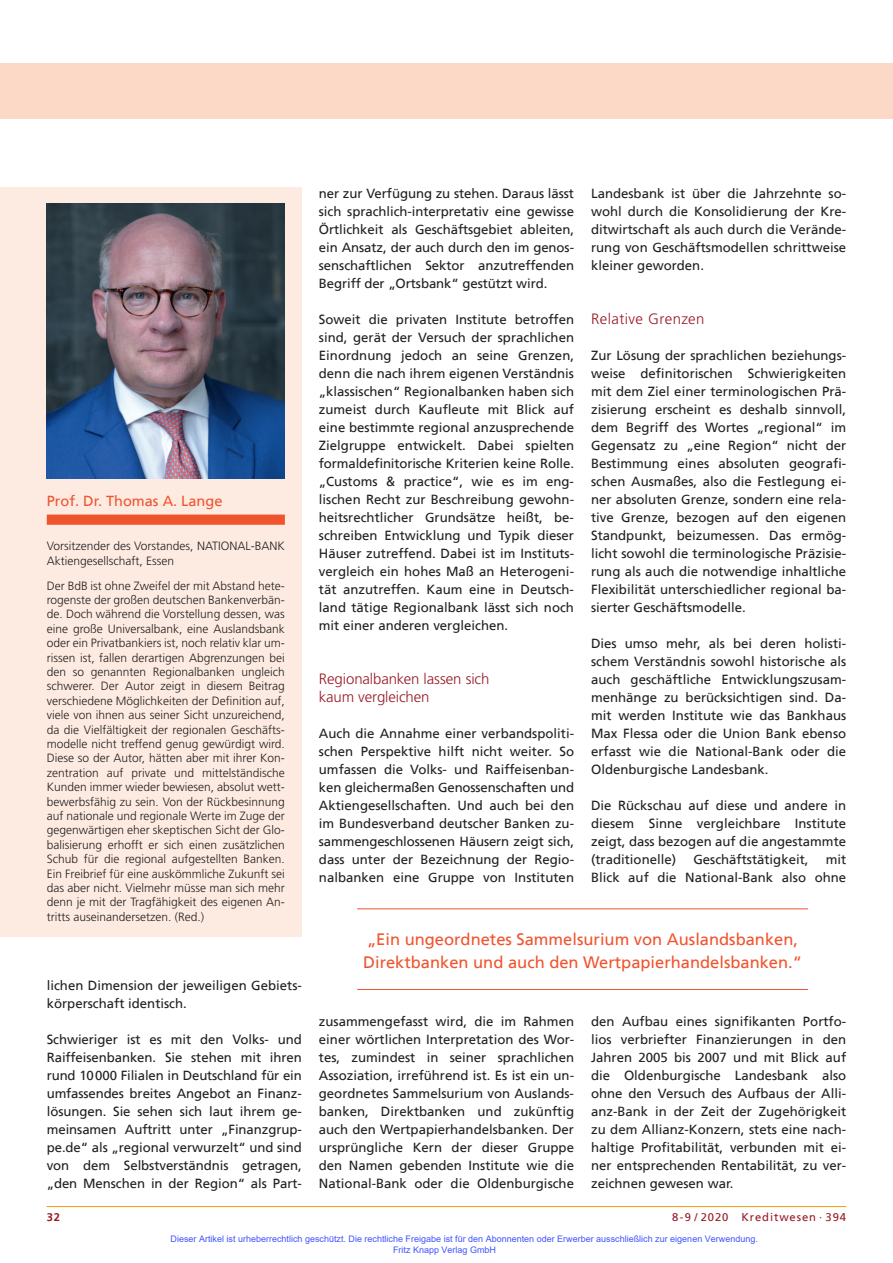
<style>
.page{position:relative;width:893px;height:1263px;background:#fff}
.page>*{position:absolute;margin:0;border:0;box-sizing:border-box;transform-origin:0 0}
.t1{font:16.5px/22.5px "Frutiger";color:#f0542e}
.t2{font:300 15px/18px "Frutiger";letter-spacing:-.005em;color:#981a26}
.t3{font:300 15px "Frutiger";letter-spacing:.025em;color:#981a26}
.t4{font:14.55px "Frutiger";color:#f0542e}
.t5{font:13.2px/18px "Frutiger";color:#231f20;text-align:justify}
.t6{font:300 12px/14.4px "Frutiger";color:#231f20}
.t7{font:11.25px "Frutiger";letter-spacing:.08em;color:#981a26}
.t8{font:700 11.25px "Frutiger";color:#981a26}
.t9{font:9px/10.8px "Arial";color:#4054ff}
</style>
<div class="page">
<div style="left:0;top:64px;width:893px;height:55px;background:#fcd9c7"></div>
<hr style="left:47px;top:1206px;width:799px;height:1px;background:#f1a31e">
<div style="left:0;top:187px;width:302px;height:749px;background:#fdebe1"></div>
<div style="left:47px;top:514px;width:238px;height:11px;background:#f0542e"></div>
<img style="left:47px;top:204px;width:238px;height:274px">
<hr style="left:357px;top:908px;width:451px;height:1px;background:#f0542e">
<hr style="left:357px;top:989px;width:451px;height:1px;background:#f0542e">
<p class="t4" style="left:47px;top:494px;width:177px">Prof. Dr. Thomas A. Lange</p>
<p class="t6" style="left:47px;top:539px;width:240px">Vorsitzender des Vorstandes, NATIONAL-BANK<br>Aktiengesellschaft, Essen</p>
<p class="t6" style="left:47px;top:578px;width:240px;text-align:justify">Der BdB ist ohne Zweifel der mit Abstand hete&shy;rogenste der großen deutschen Bankenverbän&shy;de. Doch während die Vorstellung dessen, was eine große Universalbank, eine Auslandsbank oder ein Privatbankiers ist, noch relativ klar um&shy;rissen ist, fallen derartigen Abgrenzungen bei den so genannten Regionalbanken ungleich schwerer. Der Autor zeigt in diesem Beitrag verschiedene Möglichkeiten der Definition auf, viele von ihnen aus seiner Sicht unzureichend, da die Vielfältigkeit der regionalen Geschäfts&shy;modelle nicht treffend genug gewürdigt wird.<br>Diese so der Autor, hätten aber mit ihrer Kon&shy;zentration auf private und mittelständische Kunden immer wieder bewiesen, absolut wett&shy;bewerbsfähig zu sein. Von der Rückbesinnung auf nationale und regionale Werte im Zuge der gegenwärtigen eher skeptischen Sicht der Glo&shy;balisierung erhofft er sich einen zusätzlichen Schub für die regional aufgestellten Banken.<br>Ein Freibrief für eine auskömmliche Zukunft sei das aber nicht. Vielmehr müsse man sich mehr denn je mit der Tragfähigkeit des eigenen An&shy;tritts auseinandersetzen. (Red.)</p>
<p class="t5" style="left:47px;top:977px;width:257px">lichen Dimension der jeweiligen Gebiets&shy;körperschaft identisch.</p>
<p class="t5" style="left:47px;top:1031px;width:257px">Schwieriger ist es mit den Volks- und Raiffeisenbanken. Sie stehen mit ihren rund 10000 Filialen in Deutschland für ein umfassendes breites Angebot an Finanz&shy;lösungen. Sie sehen sich laut ihrem ge&shy;meinsamen Auftritt unter „Finanzgrup&shy;pe.de“ als „regional verwurzelt“ und sind von dem Selbstverständnis getragen, „den Menschen in der Region“ als Part-</p>
<p class="t5" style="left:319px;top:185px;width:257px">ner zur Verfügung zu stehen. Daraus lässt sich sprachlich-interpretativ eine gewisse Örtlichkeit als Geschäftsgebiet ableiten, ein Ansatz, der auch durch den im genos&shy;senschaftlichen Sektor anzutreffenden Begriff der „Ortsbank“ gestützt wird.</p>
<p class="t5" style="left:319px;top:311px;width:257px">Soweit die privaten Institute betroffen sind, gerät der Versuch der sprachlichen Einordnung jedoch an seine Grenzen, denn die nach ihrem eigenen Verständnis „klassischen“ Regionalbanken haben sich zumeist durch Kaufleute mit Blick auf eine bestimmte regional anzusprechende Zielgruppe entwickelt. Dabei spielten formaldefinitorische Kriterien keine Rolle. „Customs &amp; practice“, wie es im eng&shy;lischen Recht zur Beschreibung gewohn&shy;heitsrechtlicher Grundsätze heißt, be&shy;schreiben Entwicklung und Typik dieser Häuser zutreffend. Dabei ist im Instituts&shy;vergleich ein hohes Maß an Heterogeni&shy;tät anzutreffen. Kaum eine in Deutsch&shy;land tätige Regionalbank lässt sich noch mit einer anderen vergleichen.</p>
<p class="t2" style="left:319px;top:670px;width:172px">Regionalbanken lassen sich kaum vergleichen</p>
<p class="t5" style="left:319px;top:725px;width:257px">Auch die Annahme einer verbandspoliti&shy;schen Perspektive hilft nicht weiter. So umfassen die Volks- und Raiffeisenban&shy;ken gleichermaßen Genossenschaften und Aktiengesellschaften. Und auch bei den im Bundesverband deutscher Banken zu&shy;sammengeschlossenen Häusern zeigt sich, dass unter der Bezeichnung der Regio&shy;nalbanken eine Gruppe von Instituten</p>
<p class="t5" style="left:591px;top:185px;width:257px">Landesbank ist über die Jahrzehnte so&shy;wohl durch die Konsolidierung der Kre&shy;ditwirtschaft als auch durch die Verände&shy;rung von Geschäftsmodellen schrittweise kleiner geworden.</p>
<p class="t3" style="left:591px;top:310px;width:115px">Relative Grenzen</p>
<p class="t5" style="left:591px;top:347px;width:257px">Zur Lösung der sprachlichen beziehungs&shy;weise definitorischen Schwierigkeiten mit dem Ziel einer terminologischen Prä&shy;zisierung erscheint es deshalb sinnvoll, dem Begriff des Wortes „regional“ im Gegensatz zu „eine Region“ nicht der Bestimmung eines absoluten geografi&shy;schen Ausmaßes, also die Festlegung ei&shy;ner absoluten Grenze, sondern eine rela&shy;tive Grenze, bezogen auf den eigenen Standpunkt, beizumessen. Das ermög&shy;licht sowohl die terminologische Präzisie&shy;rung als auch die notwendige inhaltliche Flexibilität unterschiedlicher regional ba&shy;sierter Geschäftsmodelle.</p>
<p class="t5" style="left:591px;top:635px;width:257px">Dies umso mehr, als bei deren holisti&shy;schem Verständnis sowohl historische als auch geschäftliche Entwicklungszusam&shy;menhänge zu berücksichtigen sind. Da&shy;mit werden Institute wie das Bankhaus Max Flessa oder die Union Bank ebenso erfasst wie die National-Bank oder die Oldenburgische Landesbank.</p>
<p class="t5" style="left:591px;top:797px;width:257px">Die Rückschau auf diese und andere in diesem Sinne vergleichbare Institute zeigt, dass bezogen auf die angestammte (traditionelle)</p>
<p class="t5" style="left:693px;top:851px;width:117px">Geschäftstätigkeit,</p>
<p class="t5" style="left:591px;top:851px;width:257px;text-align:right">mit<br>Blick auf die National-Bank also ohne</p>
<p class="t1" style="left:363px;top:929px;width:440px">„Ein ungeordnetes Sammelsurium von Auslandsbanken,<br>Direktbanken und auch den Wertpapierhandelsbanken.“</p>
<p class="t5" style="left:319px;top:1013px;width:257px">zusammengefasst wird, die im Rahmen einer wörtlichen Interpretation des Wor&shy;tes, zumindest in seiner sprachlichen Assoziation, irreführend ist. Es ist ein un&shy;geordnetes Sammelsurium von Auslands&shy;banken, Direktbanken und zukünftig auch den Wertpapierhandelsbanken. Der ursprüngliche Kern der dieser Gruppe den Namen gebenden Institute wie die National-Bank oder die Oldenburgische</p>
<p class="t5" style="left:591px;top:1013px;width:257px">den Aufbau eines signifikanten Portfo&shy;lios verbriefter Finanzierungen in den Jahren 2005 bis 2007 und mit Blick auf die Oldenburgische Landesbank also ohne den Versuch des Aufbaus der Alli&shy;anz-Bank in der Zeit der Zugehörigkeit zu dem Allianz-Konzern, stets eine nach&shy;haltige Profitabilität, verbunden mit ei&shy;ner entsprechenden Rentabilität, zu ver&shy;zeichnen gewesen war.</p>
<p class="t8" style="left:47px;top:1211px;width:15px">32</p>
<p class="t7" style="left:672px;top:1211px;width:176px">8-9 / 2020 Kreditwesen · 394</p>
<p class="t9" style="left:393px;top:1233px;width:366px;text-indent:-223px">Dieser Artikel ist urheberrechtlich geschützt. Die rechtliche Freigabe ist für den Abonnenten oder Erwerber ausschließlich zur eigenen Verwendung.<br>Fritz Knapp Verlag GmbH</p>
</div>
